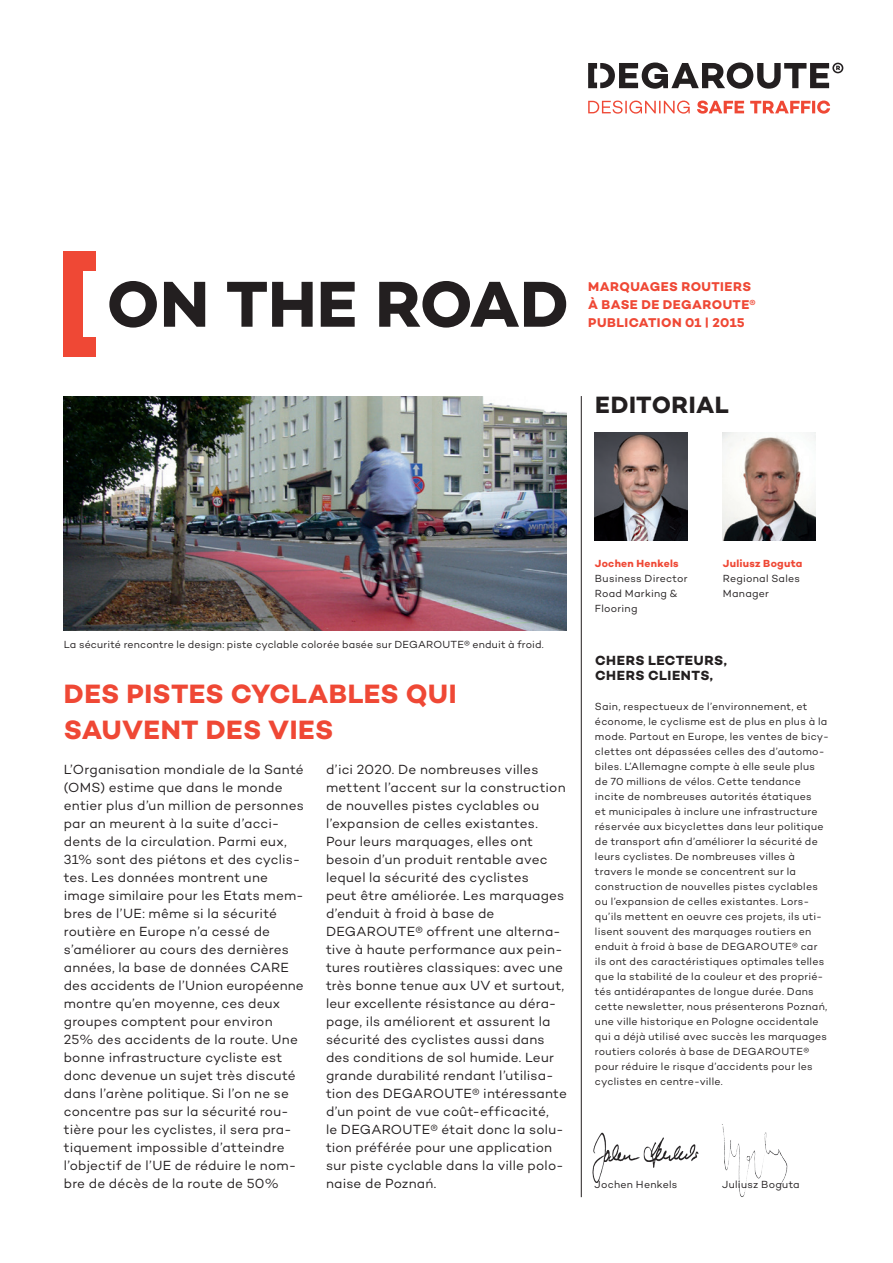
<style>
.page{position:relative;width:893px;height:1263px;background:#fff}
.page>*{position:absolute;margin:0;border:0;box-sizing:border-box;transform-origin:0 0}
.t1{font:700 66px "Campton";color:#231f20}
.t2{font:700 27px/36px "Campton";letter-spacing:.015em;color:#ef4835}
.t3{font:700 24px "Campton";letter-spacing:.02em;color:#231f20}
.t4{font:13.5px/18px "Campton";letter-spacing:.015em;color:#231f20}
.t5{font:700 13.5px/15px "Campton";letter-spacing:.035em;color:#231f20}
.t6{font:700 12.9px/18px "Campton";letter-spacing:.03em;color:#ef4835}
.t7{font:10.5px/15px "Campton";letter-spacing:.025em;color:#231f20}
.t8{font:700 10.5px "Campton";letter-spacing:.025em;color:#ef4835}
</style>
<div class="page">
<div style="left:83px;top:338px;width:13px;height:19px;background:#ef4835"></div>
<div style="left:64px;top:252px;width:19px;height:105px;background:#ef4835"></div>
<div style="left:83px;top:252px;width:13px;height:19px;background:#ef4835"></div>
<svg style="left:588px;top:62px;width:255px;height:27px"></svg>
<svg style="left:588px;top:101px;width:242px;height:13px"></svg>
<img style="left:595px;top:432px;width:92px;height:108px">
<hr style="left:581px;top:396px;width:1px;height:801px;background:#231f20">
<img style="left:723px;top:433px;width:92px;height:107px">
<img style="left:64px;top:396px;width:503px;height:234px">
<img style="left:592px;top:1132px;width:107px;height:51px">
<img style="left:722px;top:1124px;width:66px;height:73px">
<h1 class="t1" style="left:106px;top:262px;width:464px">ON THE ROAD</h1>
<p class="t6" style="left:588px;top:277px;width:169px">MARQUAGES ROUTIERS<br>À BASE DE DEGAROUTE<sup>®<br></sup>PUBLICATION 01 | 2015</p>
<h3 class="t3" style="left:595px;top:390px;width:135px">EDITORIAL</h3>
<p class="t7" style="left:64px;top:636px;width:482px">La sécurité rencontre le design: piste cyclable colorée basée sur DEGAROUTE® enduit à froid.</p>
<h2 class="t2" style="left:64px;top:675px;width:394px">DES PISTES CYCLABLES QUI<br>SAUVENT DES VIES</h2>
<p class="t4" style="left:64px;top:760px;width:242px">L’Organisation mondiale de la Santé (OMS) estime que dans le monde entier plus d’un million de personnes par an meurent à la suite d’acci&shy;dents de la circulation. Parmi eux, 31% sont des piétons et des cyclis&shy;tes. Les données montrent une image similaire pour les Etats mem&shy;bres de l’UE: même si la sécurité routière en Europe n’a cessé de s’améliorer au cours des dernières années, la base de données CARE des accidents de l’Union européenne montre qu’en moyenne, ces deux groupes comptent pour environ 25% des accidents de la route. Une bonne infrastructure cycliste est donc devenue un sujet très discuté dans l’arène politique. Si l’on ne se concentre pas sur la sécurité rou&shy;tière pour les cyclistes, il sera pra&shy;tiquement impossible d’atteindre l’objectif de l’UE de réduire le nom&shy;bre de décès de la route de 50%</p>
<p class="t4" style="left:326px;top:760px;width:242px">d’ici 2020. De nombreuses villes mettent l’accent sur la construction de nouvelles pistes cyclables ou l’expansion de celles existantes.<br>Pour leurs marquages, elles ont besoin d’un produit rentable avec lequel la sécurité des cyclistes<br>peut être améliorée. Les marquages d’enduit à froid à base de DEGAROUTE® offrent une alterna&shy;tive à haute performance aux pein&shy;tures routières classiques: avec une très bonne tenue aux UV et surtout, leur excellente résistance au déra&shy;page, ils améliorent et assurent la sécurité des cyclistes aussi dans des conditions de sol humide. Leur grande durabilité rendant l’utilisa&shy;tion des DEGAROUTE® intéressante d’un point de vue coût-efficacité,<br>le DEGAROUTE® était donc la solu&shy;tion préférée pour une application sur piste cyclable dans la ville polo&shy;naise de Poznań.</p>
<p class="t8" style="left:595px;top:557px;width:85px">Jochen Henkels</p>
<p class="t7" style="left:595px;top:571px;width:94px">Business Director<br>Road Marking &amp;<br>Flooring</p>
<p class="t8" style="left:723px;top:557px;width:81px">Juliusz Boguta</p>
<p class="t7" style="left:723px;top:571px;width:79px">Regional Sales<br>Manager</p>
<p class="t5" style="left:595px;top:652px;width:133px">CHERS LECTEURS,<br>CHERS CLIENTS,</p>
<p class="t7" style="left:595px;top:698px;width:235px">Sain, respectueux de l’environnement, et économe, le cyclisme est de plus en plus à la mode. Partout en Europe, les ventes de bicy&shy;clettes ont dépassées celles des d’automo&shy;biles. L’Allemagne compte à elle seule plus de 70 millions de vélos. Cette tendance incite de nombreuses autorités étatiques<br>et municipales à inclure une infrastructure réservée aux bicyclettes dans leur politique de transport afin d’améliorer la sécurité de leurs cyclistes. De nombreuses villes à travers le monde se concentrent sur la construction de nouvelles pistes cyclables ou l’expansion de celles existantes. Lors&shy;qu’ils mettent en oeuvre ces projets, ils uti&shy;lisent souvent des marquages routiers en enduit à froid à base de DEGAROUTE® car ils ont des caractéristiques optimales telles que la stabilité de la couleur et des proprié&shy;tés antidérapantes de longue durée. Dans cette newsletter, nous présenterons Poznań, une ville historique en Pologne occidentale qui a déjà utilisé avec succès les marquages routiers colorés à base de DEGAROUTE® pour réduire le risque d’accidents pour les cyclistes en centre-ville.</p>
<p class="t7" style="left:595px;top:1177px;width:84px">Jochen Henkels</p>
<p class="t7" style="left:722px;top:1177px;width:79px">Juliusz Boguta</p>
</div>
